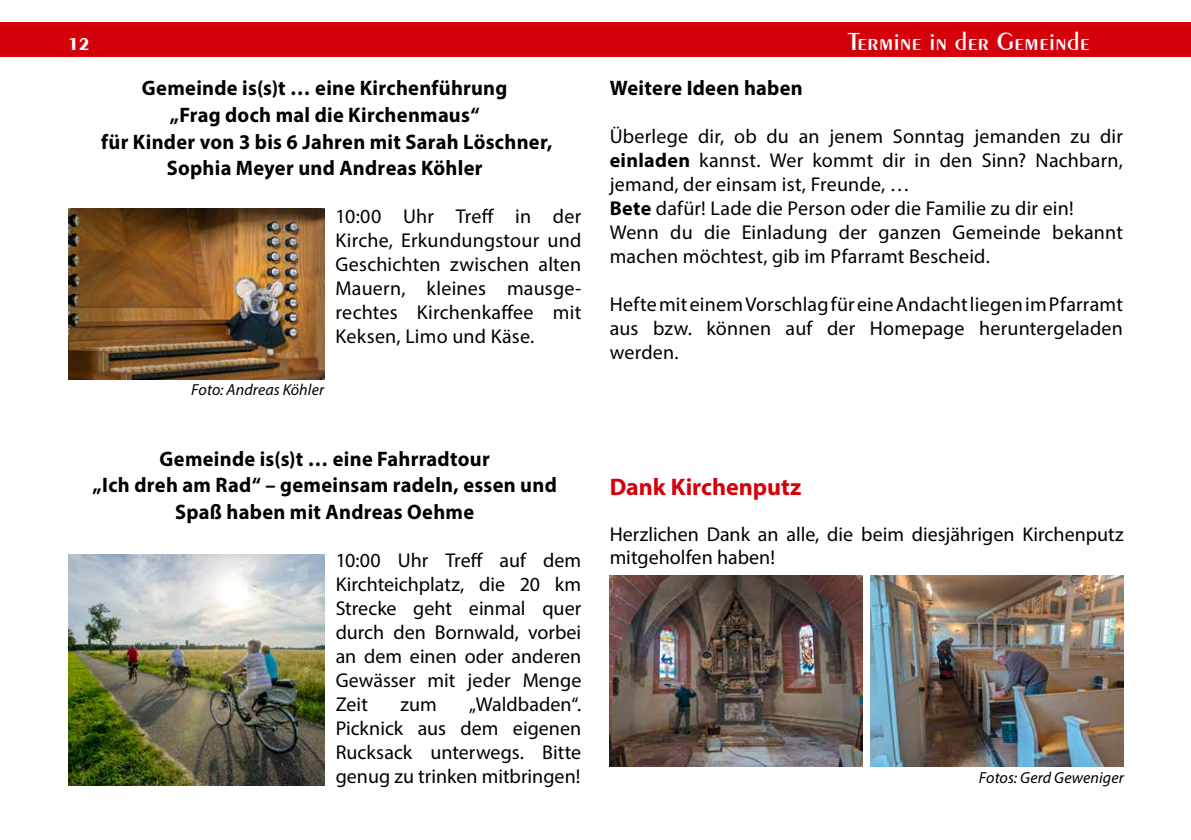
<style>
.page{position:relative;width:1191px;height:840px;background:#fff}
.page>*{position:absolute;margin:0;border:0;box-sizing:border-box;transform-origin:0 0}
.t1{font:600 26px "Exotic 350 BT";color:#fff}
.t2{font:700 24px "Myriad Pro";color:#d4000a}
.t3{font:700 21px/26.6px "Myriad Pro";letter-spacing:.015em;color:#000;text-align:center}
.t4{font:20px/24px "Myriad Pro";letter-spacing:.01em;color:#000;text-align:justify}
.t5{font:700 18px "Exotic 350 BT";color:#fff}
.t6{font:italic 16px "Myriad Pro";letter-spacing:.005em;color:#000}
.s1{font-weight:700}
</style>
<div class="page">
<div style="left:0;top:23px;width:1191px;height:34px;background:#d4000a"></div>
<img style="left:68px;top:208px;width:256px;height:171px">
<img style="left:68px;top:554px;width:256px;height:230px">
<img style="left:870px;top:575px;width:253px;height:190px">
<img style="left:609px;top:575px;width:253px;height:190px">
<p class="t5" style="left:68px;top:33px;width:23px">12</p>
<p class="t3" style="left:101px;top:74px;width:452px">Gemeinde is(s)t … eine Kirchenführung<br>„Frag doch mal die Kirchenmaus“<br>für Kinder von 3 bis 6 Jahren mit Sarah Löschner, Sophia Meyer und Andreas Köhler</p>
<p class="t4" style="left:335px;top:204px;width:247px">10:00 Uhr Treff in der Kirche, Erkundungstour und Geschichten zwischen alten Mauern, kleines mausge&shy;rechtes Kirchenkaffee mit Keksen, Limo und Käse.</p>
<p class="t6" style="left:191px;top:379px;width:134px">Foto: Andreas Köhler</p>
<p class="t3" style="left:93px;top:444px;width:466px">Gemeinde is(s)t … eine Fahrradtour<br>„Ich dreh am Rad“ – gemeinsam radeln, essen und<br>Spaß haben mit Andreas Oehme</p>
<p class="t4" style="left:336px;top:547px;width:247px">10:00 Uhr Treff auf dem Kirchteichplatz, die 20 km Strecke geht einmal quer durch den Bornwald, vorbei an dem einen oder anderen Gewässer mit jeder Menge Zeit</p>
<p class="t4" style="left:336px;top:691px;width:247px;text-indent:134px">„Waldbaden“.<br>Picknick aus dem eigenen Rucksack unterwegs. Bitte genug zu trinken mitbringen!</p>
<p class="t4" style="left:400px;top:691px;width:38px">zum</p>
<h1 class="t1" style="left:847px;top:25px;width:244px">Termine in der Gemeinde</h1>
<p class="t3" style="left:609px;top:74px;width:195px">Weitere Ideen haben</p>
<p class="t4" style="left:609px;top:124px;width:515px;text-align:left">Überlege dir, ob du an jenem Sonntag jemanden zu dir <span class="s1">einladen</span> kannst. Wer kommt dir in den Sinn? Nachbarn, jemand, der einsam ist, Freunde, …<br><span class="s1">Bete</span> dafür! Lade die Person oder die Familie zu dir ein!<br>Wenn du die Einladung der ganzen Gemeinde bekannt machen möchtest, gib im Pfarramt Bescheid.</p>
<p class="t4" style="left:609px;top:292px;width:515px">Hefte mit einem Vorschlag für eine Andacht liegen im Pfarramt aus bzw. können auf der Homepage heruntergeladen werden.</p>
<p class="t2" style="left:609px;top:471px;width:193px">Dank Kirchenputz</p>
<p class="t4" style="left:609px;top:522px;width:515px;line-height:23px">Herzlichen Dank an alle, die beim diesjährigen Kirchenputz mitgeholfen haben!</p>
<p class="t6" style="left:979px;top:767px;width:146px">Fotos: Gerd Geweniger</p>
</div>
